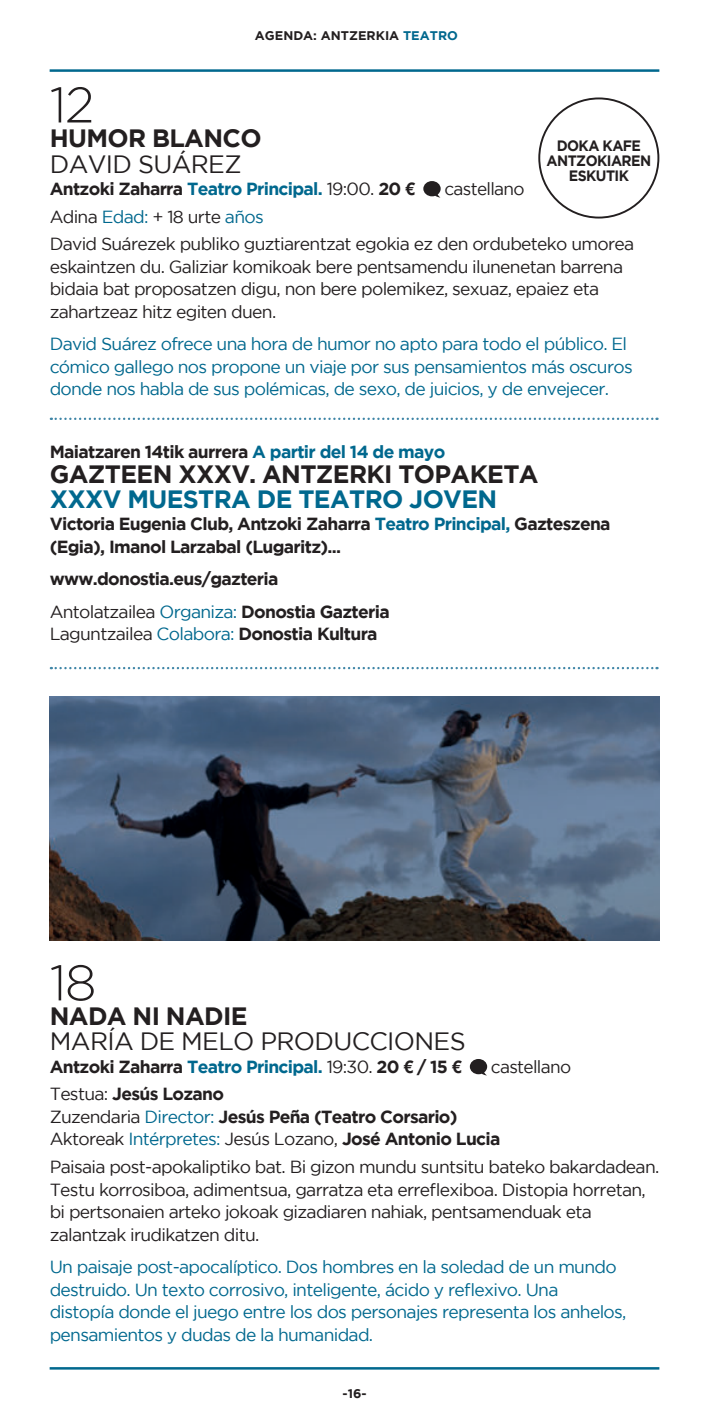
<style>
.page{position:relative;width:709px;height:1418px;background:#fff}
.page>*{position:absolute;margin:0;border:0;box-sizing:border-box;transform-origin:0 0}
.t1{font:300 50px "Gotham";color:#231f20}
.t2{font:700 25px "Gotham";letter-spacing:-.025em;color:#231f20}
.t3{font:25px "Gotham";letter-spacing:-.025em;color:#231f20}
.t4{font:700 25px "Gotham";letter-spacing:-.025em;color:#00688e}
.t5{font:17.5px/22.5px "Gotham";letter-spacing:-.04em;color:#231f20}
.t6{font:700 17.5px/22.5px "Gotham";letter-spacing:-.04em;color:#231f20}
.t7{font:17.5px/22.5px "Gotham";letter-spacing:-.04em;color:#00688e}
.t8{font:700 15px/15px "Gotham";letter-spacing:-.04em;color:#231f20;text-align:center;scale:.94 1}
.t9{font:700 12.5px "Gotham";color:#231f20}
.s1{color:#00688e}
.s2{font-weight:400}
.s3{font-family:"Helvetica Neue LT Std"}
.s4{font-weight:400;color:#00688e}
</style>
<div class="page">
<hr style="left:50px;top:69px;width:609px;height:3px;background:#00688e">
<hr style="left:50px;top:1366px;width:609px;height:3px;background:#00688e">
<svg style="left:423px;top:181px;width:17px;height:16px"></svg>
<svg style="left:51px;top:417px;width:606px;height:3px"></svg>
<svg style="left:51px;top:667px;width:606px;height:2px"></svg>
<img style="left:50px;top:696px;width:609px;height:244px">
<svg style="left:470px;top:1059px;width:17px;height:16px"></svg>
<div style="left:538px;top:97px;width:121px;height:121px;border:2px solid #231f20;border-radius:50%"></div>
<p class="t9" style="left:255px;top:28px;width:204px">AGENDA: ANTZERKIA <span class="s1">TEATRO</span></p>
<h1 class="t1" style="left:50px;top:78px;width:46px">12</h1>
<h2 class="t2" style="left:50px;top:124px;width:213px">HUMOR BLANCO</h2>
<h2 class="t3" style="left:50px;top:150px;width:193px">DAVID SUÁREZ</h2>
<p class="t6" style="left:50px;top:177px;width:367px">Antzoki Zaharra <span class="s1">Teatro Principal.</span> <span class="s2">19:00.</span> 20 <span class="s3">€</span></p>
<p class="t5" style="left:444px;top:177px;width:82px">castellano</p>
<p class="t5" style="left:50px;top:202px;width:586px;line-height:27.5px">Adina <span class="s1">Edad:</span> + 18 urte <span class="s1">años<br></span>David Suárezek publiko guztiarentzat egokia ez den ordubeteko umorea</p>
<p class="t5" style="left:50px;top:255px;width:575px">eskaintzen du. Galiziar komikoak bere pentsamendu ilunenetan barrena bidaia bat proposatzen digu, non bere polemikez, sexuaz, epaiez eta zahartzeaz hitz egiten duen.</p>
<p class="t7" style="left:50px;top:332px;width:584px">David Suárez ofrece una hora de humor no apto para todo el público. El cómico gallego nos propone un viaje por sus pensamientos más oscuros donde nos habla de sus polémicas, de sexo, de juicios, y de envejecer.</p>
<p class="t8" style="left:546px;top:138px;width:113px">DOKA KAFE<br>ANTZOKIAREN<br>ESKUTIK</p>
<p class="t6" style="left:50px;top:440px;width:397px">Maiatzaren 14tik aurrera <span class="s1">A partir del 14 de mayo</span></p>
<h2 class="t2" style="left:50px;top:459px;width:490px">GAZTEEN XXXV. ANTZERKI TOPAKETA</h2>
<h2 class="t4" style="left:50px;top:484px;width:449px">XXXV MUESTRA DE TEATRO JOVEN</h2>
<p class="t6" style="left:50px;top:512px;width:562px">Victoria Eugenia Club, Antzoki Zaharra <span class="s1">Teatro Principal,</span> Gazteszena (Egia), Imanol Larzabal (Lugaritz)...</p>
<p class="t6" style="left:50px;top:562px;width:341px;line-height:32.5px">www.donostia.eus/gazteria<br><span class="s2">Antolatzailea</span> <span class="s4">Organiza:</span> Donostia Gazteria</p>
<p class="t6" style="left:50px;top:622px;width:329px"><span class="s2">Laguntzailea</span> <span class="s4">Colabora:</span> Donostia Kultura</p>
<h1 class="t1" style="left:50px;top:955px;width:48px">18</h1>
<h2 class="t2" style="left:50px;top:1002px;width:199px">NADA NI NADIE</h2>
<h2 class="t3" style="left:50px;top:1027px;width:417px">MARÍA DE MELO PRODUCCIONES</h2>
<p class="t6" style="left:50px;top:1055px;width:413px">Antzoki Zaharra <span class="s1">Teatro Principal.</span> <span class="s2">19:30.</span> 20 <span class="s3">€</span> / 15 <span class="s3">€</span></p>
<p class="t5" style="left:491px;top:1055px;width:82px">castellano</p>
<p class="t6" style="left:50px;top:1082px;width:452px"><span class="s2">Testua:</span> Jesús Lozano<br><span class="s2">Zuzendaria</span> <span class="s4">Director:</span> Jesús Peña (Teatro Corsario)<br><span class="s2">Aktoreak</span> <span class="s4">Intérpretes:</span> <span class="s2">Jesús Lozano,</span> José Antonio Lucia</p>
<p class="t5" style="left:50px;top:1155px;width:611px">Paisaia post-apokaliptiko bat. Bi gizon mundu suntsitu bateko bakardadean.<br>Testu korrosiboa, adimentsua, garratza eta erre昀氀exiboa. Distopia horretan, bi pertsonaien arteko jokoak gizadiaren nahiak, pentsamenduak eta zalantzak irudikatzen ditu.</p>
<p class="t7" style="left:50px;top:1255px;width:578px">Un paisaje post-apocalíptico. Dos hombres en la soledad de un mundo destruido. Un texto corrosivo, inteligente, ácido y re昀氀exivo. Una distopía donde el juego entre los dos personajes representa los anhelos, pensamientos y dudas de la humanidad.</p>
<p class="t9" style="left:342px;top:1385px;width:26px">-16-</p>
</div>
